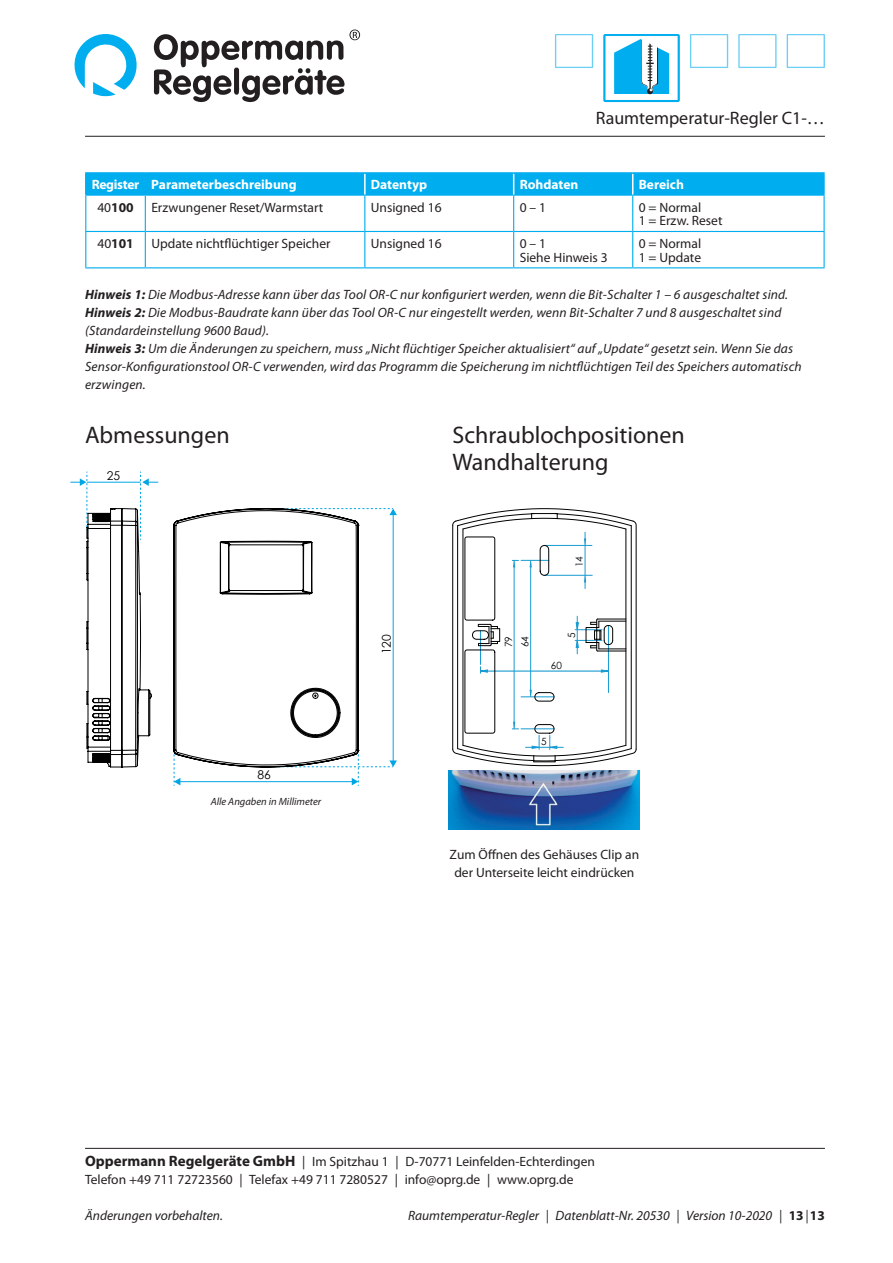
<style>
.page{position:relative;width:893px;height:1263px;background:#fff}
.page>*{position:absolute;margin:0;border:0;box-sizing:border-box;transform-origin:0 0}
.t1{font:24px/27px "Myriad Pro";color:#231f20}
.t2{font:18px "Myriad Pro";color:#231f20}
.t3{font:italic 13.5px/18.1px "Myriad Pro";letter-spacing:.01em;color:#231f20}
.t4{font:13.5px/13.5px "Myriad Pro";color:#231f20}
.t5{font:700 13.5px "Myriad Pro";color:#fff}
.t6{font:700 13.5px "Myriad Pro";color:#231f20}
.t7{font:12.15px "Century Gothic";color:#000}
.t8{font:italic 10.5px "Myriad Pro";color:#231f20}
.t9{font:9.9px/16.5px "Century Gothic";color:#000001}
.t10{font:9.9px "Century Gothic";color:#0f1313}
.s1{font-weight:400}
.s2{font-weight:700}
.s3{font-weight:700;font-size:15px}
.s4{font-weight:700;font-style:normal}
</style>
<div class="page">
<hr style="left:85px;top:136px;width:740px;height:1px;background:#231f20">
<svg style="left:74px;top:34px;width:63px;height:62px"></svg>
<svg style="left:154px;top:30px;width:206px;height:72px"></svg>
<svg style="left:690px;top:34px;width:38px;height:34px"></svg>
<svg style="left:555px;top:34px;width:38px;height:34px"></svg>
<svg style="left:738px;top:34px;width:39px;height:34px"></svg>
<svg style="left:787px;top:34px;width:38px;height:34px"></svg>
<svg style="left:603px;top:34px;width:77px;height:68px"></svg>
<div style="left:606px;top:36px;width:71px;height:63px;background:#fff"></div>
<svg style="left:614px;top:37px;width:59px;height:57px"></svg>
<hr style="left:85px;top:1148px;width:740px;height:1px;background:#231f20">
<hr style="left:179px;top:781px;width:174px;height:1px;background:#00a6e4">
<hr style="left:393px;top:514px;width:1px;height:247px;background:#00a6e4">
<svg style="left:174px;top:767px;width:6px;height:19px"></svg>
<svg style="left:266px;top:747px;width:131px;height:39px"></svg>
<svg style="left:359px;top:508px;width:38px;height:7px"></svg>
<svg style="left:173px;top:508px;width:186px;height:259px"></svg>
<svg style="left:70px;top:472px;width:88px;height:295px"></svg>
<svg style="left:452px;top:508px;width:185px;height:258px"></svg>
<img style="left:449px;top:770px;width:191px;height:59px">
<hr style="left:85px;top:195px;width:60px;height:1px;background:#00aeef">
<hr style="left:85px;top:196px;width:1px;height:35px;background:#00aeef">
<hr style="left:145px;top:195px;width:220px;height:1px;background:#00aeef">
<hr style="left:145px;top:196px;width:1px;height:35px;background:#00aeef">
<hr style="left:365px;top:195px;width:149px;height:1px;background:#00aeef">
<hr style="left:364px;top:196px;width:1px;height:35px;background:#00aeef">
<hr style="left:514px;top:195px;width:119px;height:1px;background:#00aeef">
<hr style="left:513px;top:196px;width:1px;height:35px;background:#00aeef">
<hr style="left:633px;top:195px;width:192px;height:1px;background:#00aeef">
<hr style="left:632px;top:196px;width:1px;height:35px;background:#00aeef">
<hr style="left:85px;top:231px;width:60px;height:1px;background:#00aeef">
<hr style="left:85px;top:232px;width:1px;height:35px;background:#00aeef">
<hr style="left:145px;top:231px;width:220px;height:1px;background:#00aeef">
<hr style="left:145px;top:232px;width:1px;height:35px;background:#00aeef">
<hr style="left:365px;top:231px;width:149px;height:1px;background:#00aeef">
<hr style="left:364px;top:232px;width:1px;height:35px;background:#00aeef">
<hr style="left:514px;top:231px;width:119px;height:1px;background:#00aeef">
<hr style="left:513px;top:232px;width:1px;height:35px;background:#00aeef">
<hr style="left:633px;top:231px;width:192px;height:1px;background:#00aeef">
<hr style="left:632px;top:232px;width:1px;height:35px;background:#00aeef">
<hr style="left:85px;top:267px;width:60px;height:1px;background:#00aeef">
<hr style="left:145px;top:267px;width:220px;height:1px;background:#00aeef">
<hr style="left:365px;top:267px;width:149px;height:1px;background:#00aeef">
<hr style="left:514px;top:267px;width:119px;height:1px;background:#00aeef">
<hr style="left:633px;top:267px;width:192px;height:1px;background:#00aeef">
<hr style="left:823px;top:196px;width:2px;height:35px;background:#00aeef">
<hr style="left:823px;top:232px;width:2px;height:35px;background:#00aeef">
<hr style="left:85px;top:172px;width:60px;height:2px;background:#00aeef">
<hr style="left:85px;top:174px;width:2px;height:21px;background:#00aeef">
<hr style="left:145px;top:172px;width:220px;height:2px;background:#00aeef">
<div style="left:87px;top:173px;width:736px;height:22px;background:#00aeef"></div>
<hr style="left:365px;top:172px;width:149px;height:2px;background:#00aeef">
<hr style="left:514px;top:172px;width:119px;height:2px;background:#00aeef">
<hr style="left:633px;top:172px;width:192px;height:2px;background:#00aeef">
<hr style="left:823px;top:174px;width:2px;height:21px;background:#00aeef">
<h2 class="t2" style="left:596px;top:107px;width:231px">Raumtemperatur-Regler C1-…</h2>
<p class="t5" style="left:92px;top:176px;width:206px">Register Parameterbeschreibung</p>
<p class="t5" style="left:371px;top:176px;width:58px">Datentyp</p>
<p class="t5" style="left:520px;top:176px;width:60px">Rohdaten</p>
<p class="t5" style="left:639px;top:176px;width:47px">Bereich</p>
<p class="t6" style="left:97px;top:198px;width:38px"><span class="s1">40</span>100</p>
<p class="t4" style="left:151px;top:200px;width:174px">Erzwungener Reset/Warmstart</p>
<p class="t4" style="left:371px;top:200px;width:72px">Unsigned 16</p>
<p class="t4" style="left:520px;top:200px;width:28px">0 – 1</p>
<p class="t4" style="left:639px;top:200px;width:85px">0 = Normal<br>1 = Erzw. Reset</p>
<p class="t6" style="left:97px;top:235px;width:38px"><span class="s1">40</span>101</p>
<p class="t4" style="left:151px;top:236px;width:181px">Update nichtflüchtiger Speicher</p>
<p class="t4" style="left:371px;top:236px;width:72px">Unsigned 16</p>
<p class="t4" style="left:520px;top:236px;width:89px">0 – 1<br>Siehe Hinweis 3</p>
<p class="t4" style="left:639px;top:236px;width:64px">0 = Normal<br>1 = Update</p>
<p class="t3" style="left:85px;top:285px;width:718px"><span class="s2">Hinweis 1:</span> Die Modbus-Adresse kann über das Tool OR-C nur konfiguriert werden, wenn die Bit-Schalter 1 – 6 ausgeschaltet sind.<br><span class="s2">Hinweis 2:</span> Die Modbus-Baudrate kann über das Tool OR-C nur eingestellt werden, wenn Bit-Schalter 7 und 8 ausgeschaltet sind (Standardeinstellung 9600 Baud).<br><span class="s2">Hinweis 3:</span> Um die Änderungen zu speichern, muss „Nicht flüchtiger Speicher aktualisiert“ auf „Update“ gesetzt sein. Wenn Sie das Sensor-Konfigurationstool OR-C verwenden, wird das Programm die Speicherung im nichtflüchtigen Teil des Speichers automatisch erzwingen.</p>
<h1 class="t1" style="left:85px;top:421px;width:146px">Abmessungen</h1>
<h1 class="t1" style="left:452px;top:421px;width:234px">Schraublochpositionen<br>Wandhalterung</h1>
<p class="t7" style="left:107px;top:467px;width:15px">25</p>
<p class="t7" style="left:258px;top:766px;width:15px">86</p>
<p class="t8" style="left:211px;top:795px;width:112px">Alle Angaben in Millimeter</p>
<p class="t7" style="left:378px;top:654px;width:22px;rotate:-90deg">120</p>
<p class="t10" style="left:572px;top:567px;width:13px;rotate:-90deg">14</p>
<p class="t9" style="left:500px;top:647px;width:13px;rotate:-90deg">79<br>64</p>
<p class="t9" style="left:563px;top:638px;width:7px;rotate:-90deg">5</p>
<p class="t9" style="left:551px;top:657px;width:13px">60</p>
<p class="t9" style="left:541px;top:733px;width:7px">5</p>
<p class="t4" style="left:450px;top:845px;width:191px;line-height:18.1px;text-align:center">Zum Öffnen des Gehäuses Clip an der Unterseite leicht eindrücken</p>
<p class="t4" style="left:85px;top:1152px;width:511px;line-height:18.1px"><span class="s3">Oppermann Regelgeräte GmbH</span> | Im Spitzhau 1 | D-70771 Leinfelden-Echterdingen<br>Telefon +49 711 72723560 | Telefax +49 711 7280527 | info@oprg.de | www.oprg.de</p>
<p class="t3" style="left:85px;top:1206px;width:139px">Änderungen vorbehalten.</p>
<p class="t3" style="left:408px;top:1206px;width:418px">Raumtemperatur-Regler | Datenblatt-Nr. 20530 | Version 10-2020 | <span class="s4">13</span>|<span class="s4">13</span></p>
</div>
